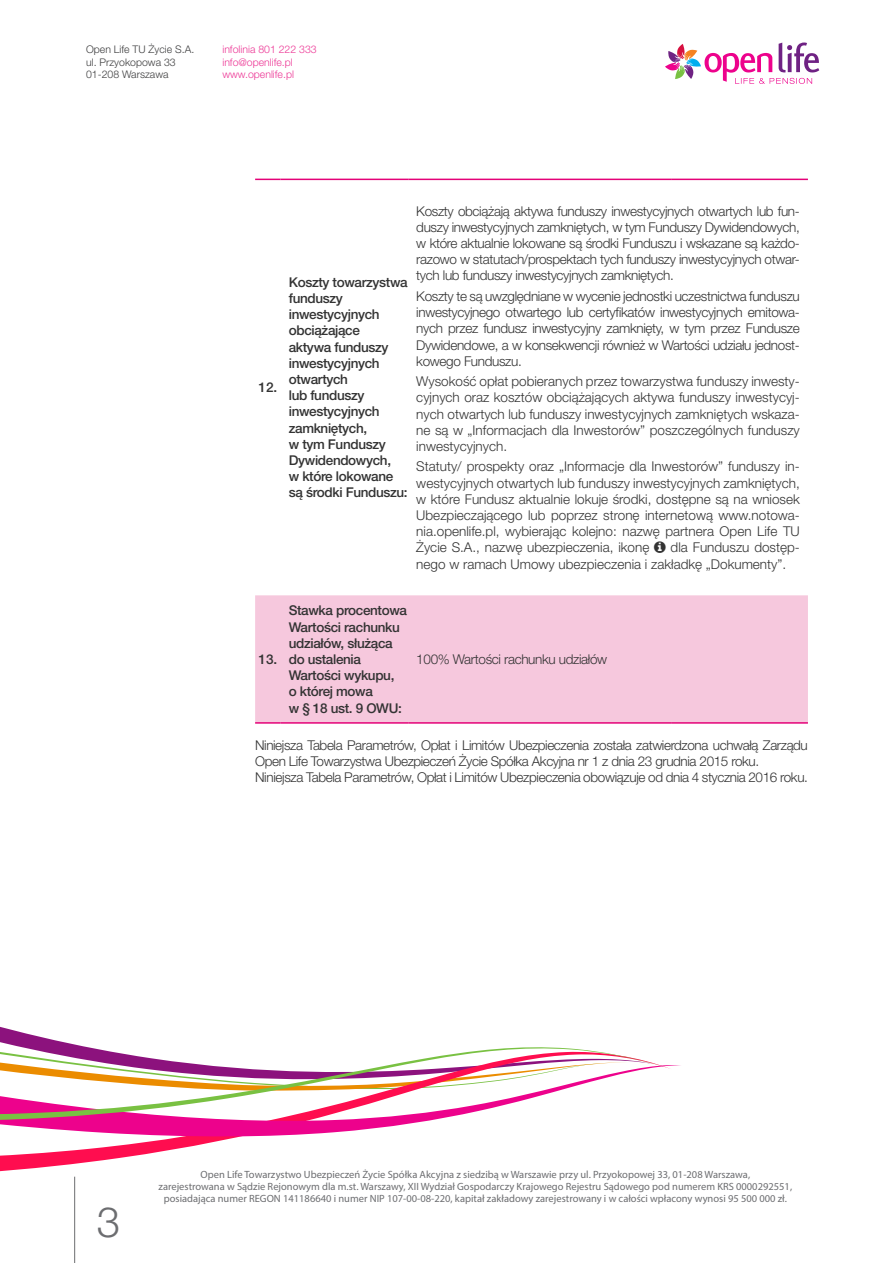
<style>
.page{position:relative;width:893px;height:1263px;background:#fff}
.page>*{position:absolute;margin:0;border:0;box-sizing:border-box;transform-origin:0 0}
.t1{font:300 42px "Helvetica Neue LT Pro";color:#6c6d70}
.Punkt{font:300 13.5px/16.2px "Helvetica Neue LT Pro";letter-spacing:-.025em;color:#333;text-align:justify}
.t2{font:500 13.5px/16.2px "Helvetica Neue LT Pro";letter-spacing:-.025em;color:#333}
.Punkt-2{font:300 13.5px/16.2px "Helvetica Neue LT Pro";color:#333}
.t3{font:10.5px/12px "Myriad Pro";color:#6c6d70;text-align:center}
.t4{font:300 10.5px/12.6px "Helvetica Neue LT Pro";color:#3e3e3f}
.t5{font:300 10.5px/12.6px "Helvetica Neue LT Pro";color:#ed3896}
</style>
<div class="page">
<svg style="left:0;top:1030px;width:77px;height:15px"></svg>
<svg style="left:0;top:1138px;width:233px;height:41px"></svg>
<svg style="left:0;top:1065px;width:681px;height:73px"></svg>
<svg style="left:0;top:1045px;width:665px;height:78px"></svg>
<svg style="left:665px;top:42px;width:154px;height:42px"></svg>
<hr style="left:74px;top:1177px;width:1px;height:86px;background:#6c6d70">
<div style="left:255px;top:595px;width:553px;height:127px;background:#f6c8dd"></div>
<svg style="left:255px;top:179px;width:26px;height:1px"></svg>
<hr style="left:281px;top:179px;width:127px;height:1px;background:#e40278">
<hr style="left:408px;top:179px;width:264px;height:1px;background:#e40278">
<hr style="left:672px;top:179px;width:136px;height:1px;background:#e40278">
<hr style="left:255px;top:722px;width:26px;height:2px;background:#e40278">
<hr style="left:281px;top:722px;width:127px;height:2px;background:#e40278">
<hr style="left:408px;top:722px;width:264px;height:2px;background:#e40278">
<hr style="left:672px;top:722px;width:136px;height:2px;background:#e40278">
<p class="t4" style="left:86px;top:43px;width:110px">Open Life TU Życie S.A. ul. Przyokopowa 33<br>01-208 Warszawa</p>
<p class="t5" style="left:222px;top:43px;width:96px">infolinia 801 222 333 info@openlife.pl www.openlife.pl</p>
<p class="t2" style="left:258px;top:379px;width:20px">12.</p>
<p class="t2" style="left:289px;top:274px;width:121px">Koszty towarzystwa funduszy inwestycyjnych obciążające<br>aktywa funduszy inwestycyjnych otwartych<br>lub funduszy inwestycyjnych zamkniętych,<br>w tym Funduszy<br>Dywidendowych,<br>w które lokowane są środki Funduszu:</p>
<p class="Punkt" style="left:416px;top:202px;width:385px">Koszty obciążają aktywa funduszy inwestycyjnych otwartych lub fun&shy;duszy inwestycyjnych zamkniętych, w tym Funduszy Dywidendowych, w które aktualnie lokowane są środki Funduszu i wskazane są każdo&shy;razowo w statutach/prospektach tych funduszy inwestycyjnych otwar&shy;tych lub funduszy inwestycyjnych zamkniętych.</p>
<p class="Punkt" style="left:416px;top:288px;width:385px">Koszty te są uwzględniane w wycenie jednostki uczestnictwa funduszu inwestycyjnego otwartego lub certyfikatów inwestycyjnych emitowa&shy;nych przez fundusz inwestycyjny zamknięty, w tym przez Fundusze Dywidendowe, a w konsekwencji również w Wartości udziału jednost&shy;kowego Funduszu.</p>
<p class="Punkt" style="left:416px;top:373px;width:385px">Wysokość opłat pobieranych przez towarzystwa funduszy inwesty&shy;cyjnych oraz kosztów obciążających aktywa funduszy inwestycyj&shy;nych otwartych lub funduszy inwestycyjnych zamkniętych wskaza&shy;ne są w „Informacjach dla Inwestorów” poszczególnych funduszy inwestycyjnych.</p>
<p class="Punkt" style="left:416px;top:458px;width:385px">Statuty/ prospekty oraz „Informacje dla Inwestorów” funduszy in&shy;westycyjnych otwartych lub funduszy inwestycyjnych zamkniętych, w które Fundusz aktualnie lokuje środki, dostępne są na wniosek Ubezpieczającego lub poprzez stronę internetową www.notowa&shy;nia.openlife.pl, wybierając kolejno: nazwę partnera Open Life TU Życie S.A., nazwę ubezpieczenia, ikonę</p>
<p class="Punkt-2" style="left:416px;top:539px;width:385px;text-indent:254px">dla Funduszu dostęp&shy;nego w ramach Umowy ubezpieczenia i zakładkę „Dokumenty”.</p>
<p class="t2" style="left:258px;top:651px;width:20px">13.</p>
<p class="t2" style="left:289px;top:602px;width:120px">Stawka procentowa<br>Wartości rachunku udziałów, służąca do ustalenia<br>Wartości wykupu,<br>o której mowa<br>w § 18 ust. 9 OWU:</p>
<p class="Punkt" style="left:416px;top:651px;width:192px">100% Wartości rachunku udziałów</p>
<p class="Punkt" style="left:255px;top:737px;width:554px">Niniejsza Tabela Parametrów, Opłat i Limitów Ubezpieczenia została zatwierdzona uchwałą Zarządu<br>Open Life Towarzystwa Ubezpieczeń Życie Spółka Akcyjna nr 1 z dnia 23 grudnia 2015 roku.</p>
<p class="Punkt" style="left:255px;top:769px;width:554px">Niniejsza Tabela Parametrów, Opłat i Limitów Ubezpieczenia obowiązuje od dnia 4 stycznia 2016 roku.</p>
<h1 class="t1" style="left:97px;top:1196px;width:25px">3</h1>
<p class="t3" style="left:159px;top:1168px;width:635px">Open Life Towarzystwo Ubezpieczeń Życie Spółka Akcyjna z siedzibą w Warszawie przy ul. Przyokopowej 33, 01-208 Warszawa,<br>zarejestrowana w Sądzie Rejonowym dla m.st. Warszawy, XII Wydział Gospodarczy Krajowego Rejestru Sądowego pod numerem KRS 0000292551, posiadająca numer REGON 141186640 i numer NIP 107-00-08-220, kapitał zakładowy zarejestrowany i w całości wpłacony wynosi 95 500 000 zł.</p>
</div>
